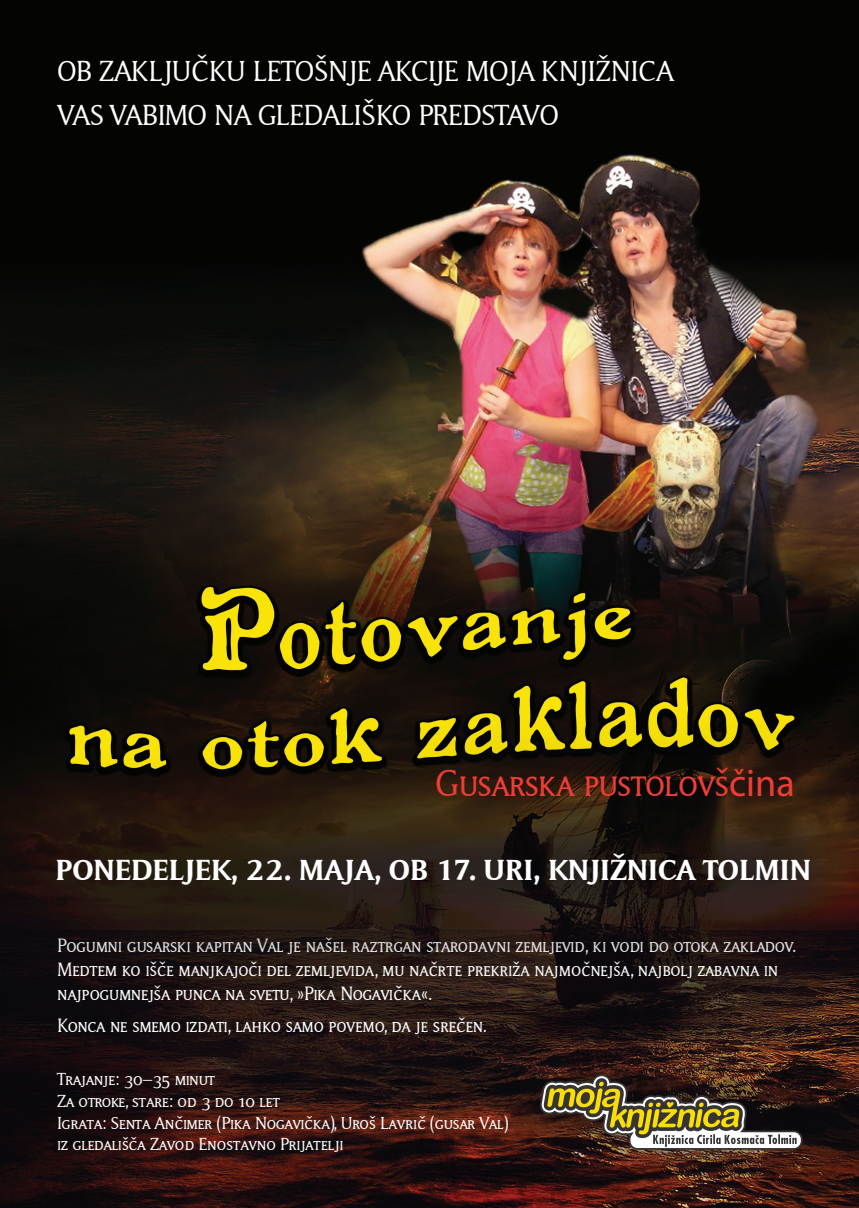
<style>
.page{position:relative;width:859px;height:1208px;background:#fff}
.page>*{position:absolute;margin:0;border:0;box-sizing:border-box;transform-origin:0 0}
.t1{font:39px "Memento Small Caps";letter-spacing:-.02em;color:#ee3e35}
.t2{font:30px/44px "Memento Small Caps";letter-spacing:-.025em;color:#fff}
.t3{font:700 30px "Memento";color:#fff}
.t4{font:20px/24px "Memento Small Caps";letter-spacing:-.015em;color:#fff}
.t5{font:18px/21.6px "Memento Small Caps";letter-spacing:-.02em;color:#fff}
.s1{font-family:"Myriad Pro"}
</style>
<div class="page">
<img style="left:0;top:0;width:859px;height:1208px">
<img style="left:0;top:1152px;width:455px;height:29px">
<img style="left:0;top:1003px;width:455px;height:149px">
<img style="left:0;top:736px;width:859px;height:267px">
<img style="left:13px;top:810px;width:841px;height:120px">
<img style="left:455px;top:989px;width:404px;height:219px">
<svg style="left:541px;top:1073px;width:262px;height:77px;background:#67593e"></svg>
<img style="left:351px;top:679px;width:508px;height:210px">
<h2 class="t2" style="left:57px;top:49px;width:618px">OB ZAKLJUČKU LETOŠNJE AKCIJE MOJA KNJIŽNICA<br>VAS VABIMO NA GLEDALIŠKO PREDSTAVO</h2>
<h1 class="t1" style="left:435px;top:760px;width:361px">Gusarska pustolovš<span class="s1">čina</span></h1>
<h2 class="t3" style="left:56px;top:852px;width:757px">PONEDELJEK, 22. MAJA, OB 17. URI, KNJIŽNICA TOLMIN</h2>
<p class="t4" style="left:57px;top:933px;width:741px">Pogumni gusarski kapitan Val je našel raztrgan starodavni zemljevid, ki vodi do otoka zakladov.<br>Medtem ko išče manjkajoči del zemljevida, mu načrte prekriža najmočnejša, najbolj zabavna in najpogumnejša punca na svetu, »Pika Nogavička«.</p>
<p class="t4" style="left:57px;top:1013px;width:431px">Konca ne smemo izdati, lahko samo povemo, da je srečen.</p>
<p class="t5" style="left:57px;top:1068px;width:453px">Trajanje: 30–35 minut<br>Za otroke, stare: od 3 do 10 let<br>Igrata: Senta Ančimer (Pika Nogavička), Uroš Lavrič (gusar Val) iz gledališča Zavod Enostavno Prijatelji</p>
</div>
